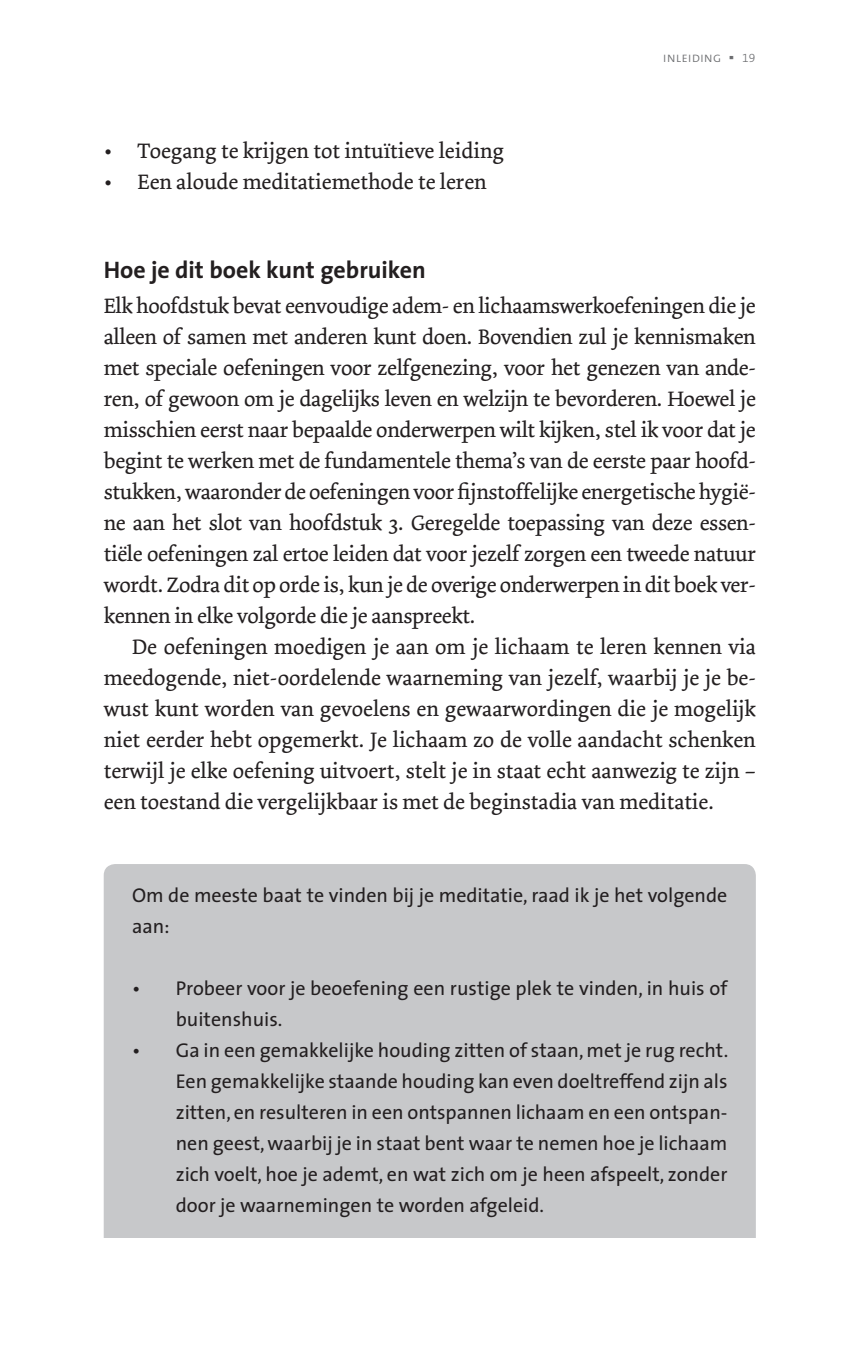
<style>
.page{position:relative;width:862px;height:1358px;background:#fff}
.page>*{position:absolute;margin:0;border:0;box-sizing:border-box;transform-origin:0 0}
.t1{font:700 24px "The Sans";color:#231f20}
.t2{font:22px/31px "Dolly";color:#231f20;text-align:justify}
.t3{font:20px/31px "The Sans";color:#231f20}
.t4{font:14px "The Sans Light Caps";color:#6c6d70}
.s1{font-family:"The Sans";font-size:21px}
.s2{font-family:"Auto 1 Black Sm Cp";font-size:18px}
.s3{font-family:"The Sans Light Expert";font-size:12px}
</style>
<div class="page">
<div style="left:104px;top:864px;width:652px;height:410px;background:#c7c8ca;border-radius:11px"></div>
<div style="left:81px;top:1238px;width:700px;height:85px;background:#fff"></div>
<p class="t2" style="left:104px;top:136px;width:402px"><span class="s1">•</span> Toegang te krijgen tot intuïtieve leiding</p>
<p class="t2" style="left:104px;top:167px;width:384px"><span class="s1">•</span> Een aloude meditatiemethode te leren</p>
<p class="t4" style="left:663px;top:46px;width:94px">inleiding <span class="s2">•</span> <span class="s3">19</span></p>
<p class="t1" style="left:104px;top:250px;width:324px">Hoe je dit boek kunt gebruiken</p>
<p class="t2" style="left:104px;top:291px;width:654px">Elk hoofdstuk bevat eenvoudige adem- en lichaamswerkoefeningen die je alleen of samen met anderen kunt doen. Bovendien zul je kennismaken met speciale oefeningen voor zelfgenezing, voor het genezen van ande&shy;ren, of gewoon om je dagelijks leven en welzijn te bevorderen. Hoewel je misschien eerst naar bepaalde onderwerpen wilt kijken, stel ik voor dat je begint te werken met de fundamentele thema’s van de eerste paar hoofd&shy;stukken, waaronder de oefeningen voor fijnstoffelijke energetische hygië&shy;ne aan het slot van hoofdstuk 3. Geregelde toepassing van deze essen&shy;tiële oefeningen zal ertoe leiden dat voor jezelf zorgen een tweede natuur wordt. Zodra dit op orde is, kun je de overige onderwerpen in dit boek ver&shy;kennen in elke volgorde die je aanspreekt.</p>
<p class="t2" style="left:104px;top:631px;width:653px;text-indent:28px">De oefeningen moedigen je aan om je lichaam te leren kennen via meedogende, niet-oordelende waarneming van jezelf, waarbij je je be&shy;wust kunt worden van gevoelens en gewaarwordingen die je mogelijk niet eerder hebt opgemerkt. Je lichaam zo de volle aandacht schenken terwijl je elke oefening uitvoert, stelt je in staat echt aanwezig te zijn – een toestand die vergelijkbaar is met de beginstadia van meditatie.</p>
<p class="t3" style="left:132px;top:879px;width:597px">Om de meeste baat te vinden bij je meditatie, raad ik je het volgende aan:</p>
<p class="t3" style="left:176px;top:972px;width:553px;text-indent:-44px">• Probeer voor je beoefening een rustige plek te vinden, in huis of buitenshuis.</p>
<p class="t3" style="left:176px;top:1034px;width:554px;text-align:justify;text-indent:-44px">• Ga in een gemakkelijke houding zitten of staan, met je rug recht.<br>Een gemakkelijke staande houding kan even doeltreffend zijn als zitten, en resulteren in een ontspannen lichaam en een ontspan&shy;nen geest, waarbij je in staat bent waar te nemen hoe je lichaam zich voelt, hoe je ademt, en wat zich om je heen afspeelt, zonder door je waarnemingen te worden afgeleid.</p>
</div>
